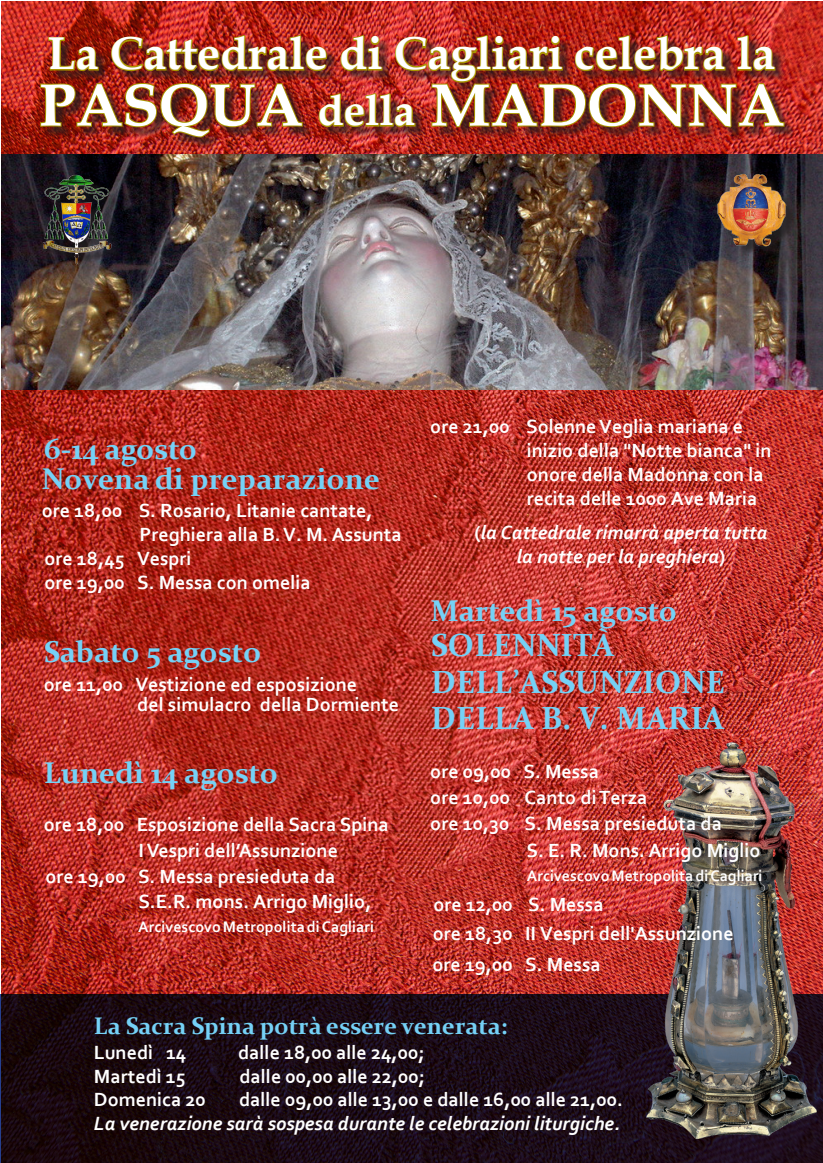
<style>
.page{position:relative;width:823px;height:1163px;background:#fff}
.page>*{position:absolute;margin:0;border:0;box-sizing:border-box;transform-origin:0 0}
.t1{font:700 60px "Book Antiqua";color:#fff}
.t2{font:700 46px "Book Antiqua";color:#fff}
.Normale{font:700 32px/36.4px "Constantia";color:#75d1f6}
.Normale-2{font:700 30px "Constantia";color:#75d1f6}
.Normale-3{font:700 24px "Constantia";color:#75d1f6}
.Normale-4{font:700 20px/24px "Corbel";color:#fff}
.Normale-5{font:italic 700 20px/24px "Corbel";color:#fff;text-align:center}
.t3{font:700 16px "Corbel";color:#fff}
.s1{font-size:43px}
.s2{font-style:normal}
</style>
<div class="page">
<img style="left:1px;top:2px;width:821px;height:992px">
<svg style="left:0;top:994px;width:822px;height:168px;background:#1a0a14"></svg>
<img style="left:1px;top:154px;width:821px;height:235px">
<img style="left:39px;top:1px;width:746px;height:221px">
<div style="left:719px;top:175px;width:78px;height:82px;background:#231f20;opacity:.75"></div>
<img style="left:716px;top:173px;width:70px;height:73px">
<img style="left:646px;top:742px;width:169px;height:396px">
<div style="left:45px;top:177px;width:78px;height:98px;background:#231f20;opacity:.75"></div>
<img style="left:43px;top:173px;width:69px;height:92px">
<p class="t2" style="left:48px;top:27px;width:728px">La Cattedrale di Cagliari celebra la</p>
<p class="t1" style="left:39px;top:70px;width:746px">PASQUA <span class="s1">della</span> MADONNA</p>
<p class="Normale-2" style="left:44px;top:428px;width:154px">6-14 agosto</p>
<p class="Normale-2" style="left:42px;top:458px;width:339px">Novena di preparazione</p>
<p class="Normale-4" style="left:42px;top:498px;width:332px">ore 18,00 S. Rosario, Litanie cantate,</p>
<p class="Normale-4" style="left:44px;top:521px;width:358px;text-indent:95px">Preghiera alla B. V. M. Assunta ore 18,45 Vespri<br>ore 19,00 S. Messa con omelia</p>
<p class="Normale-2" style="left:44px;top:631px;width:219px">Sabato 5 agosto</p>
<p class="Normale-4" style="left:44px;top:671px;width:315px">ore 11,00 Vestizione ed esposizione</p>
<p class="Normale-4" style="left:137px;top:691px;width:263px">del simulacro della Dormiente</p>
<p class="Normale-2" style="left:44px;top:751px;width:236px">Lunedì 14 agosto</p>
<p class="Normale-4" style="left:44px;top:811px;width:346px">ore 18,00 Esposizione della Sacra Spina</p>
<p class="Normale-4" style="left:138px;top:837px;width:201px">I Vespri dell’Assunzione</p>
<p class="Normale-4" style="left:138px;top:863px;width:235px;line-height:25px;text-indent:-93px">ore 19,00 S. Messa presieduta da<br>S.E.R. mons. Arrigo Miglio,</p>
<p class="t3" style="left:138px;top:916px;width:237px">Arcivescovo Metropolita di Cagliari</p>
<p class="Normale-4" style="left:430px;top:414px;width:314px">ore 21,00 Solenne Veglia mariana e</p>
<p class="Normale-4" style="left:526px;top:438px;width:246px">inizio della "Notte bianca" in onore della Madonna con la recita delle 1000 Ave Maria</p>
<p class="Normale-5" style="left:474px;top:519px;width:294px"><span class="s2">(</span>la Cattedrale rimarrà aperta tutta la notte per la preghiera<span class="s2">)</span></p>
<p class="Normale-2" style="left:430px;top:589px;width:247px">Martedì 15 agosto</p>
<p class="Normale" style="left:430px;top:625px;width:295px">SOLENNITÀ<br>DELL’ASSUNZIONE<br>DELLA B. V. MARIA</p>
<p class="Normale-4" style="left:430px;top:757px;width:293px;line-height:25.8px">ore 09,00 S. Messa<br>ore 10,00 Canto di Terza<br>ore 10,30 S. Messa presieduta da</p>
<p class="Normale-4" style="left:526px;top:837px;width:235px">S. E. R. Mons. Arrigo Miglio</p>
<p class="t3" style="left:526px;top:865px;width:237px">Arcivescovo Metropolita di Cagliari</p>
<p class="Normale-4" style="left:432px;top:889px;width:302px;line-height:29px;text-indent:95px">S. Messa<br>ore 18,30 II Vespri dell'Assunzione</p>
<p class="Normale-4" style="left:432px;top:952px;width:170px">ore 19,00 S. Messa</p>
<p class="Normale-4" style="left:433px;top:892px;width:81px">ore 12,00</p>
<p class="Normale-3" style="left:94px;top:1008px;width:415px">La Sacra Spina potrà essere venerata:</p>
<p class="Normale-4" style="left:94px;top:1039px;width:94px">Lunedì 14</p>
<p class="Normale-4" style="left:238px;top:1039px;width:188px">dalle 18,00 alle 24,00;</p>
<p class="Normale-4" style="left:94px;top:1063px;width:93px">Martedì 15</p>
<p class="Normale-4" style="left:239px;top:1063px;width:187px">dalle 00,00 alle 22,00;</p>
<p class="Normale-4" style="left:94px;top:1086px;width:113px">Domenica 20</p>
<p class="Normale-5" style="left:94px;top:1086px;width:530px;line-height:23.5px;text-align:right"><span class="s2">dalle 09,00 alle 13,00 e dalle 16,00 alle 21,00.<br></span>La venerazione sarà sospesa durante le celebrazioni liturgiche.</p>
</div>
